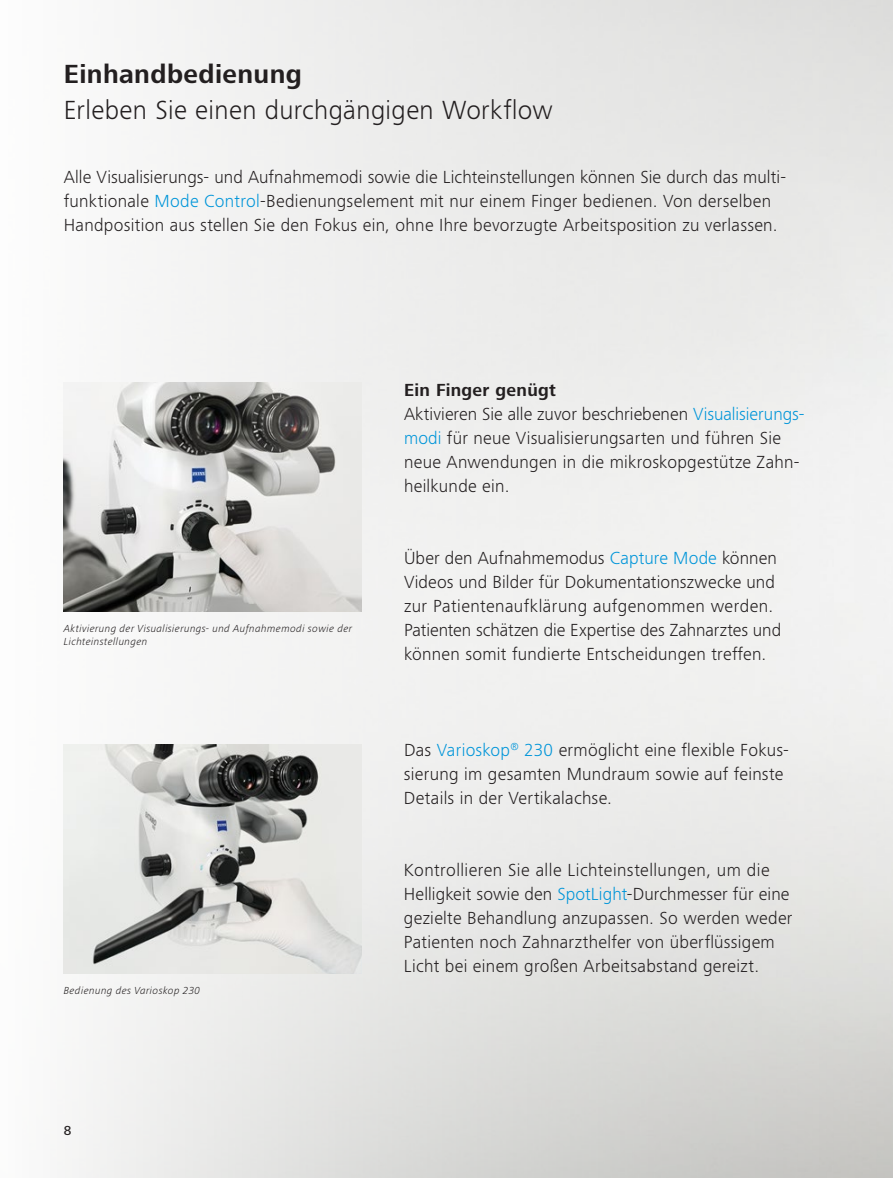
<style>
.page{position:relative;width:893px;height:1178px;background:#fff}
.page>*{position:absolute;margin:0;border:0;box-sizing:border-box;transform-origin:0 0}
.t1{font:300 27px "ZEISS Frutiger Next W1 G";letter-spacing:.015em;color:#231f20}
.t2{font:700 27px "ZEISS Frutiger Next W1 G";letter-spacing:.015em;color:#231f20}
.t3{font:300 18px/24px "ZEISS Frutiger Next W1 G";letter-spacing:.015em;color:#231f20}
.t4{font:500 13.5px "ZEISS Frutiger Next W1 G";color:#231f20}
.t5{font:italic 300 10.5px/13.5px "ZEISS Frutiger Next W1 G";letter-spacing:.04em;color:#231f20}
.s1{color:#0095d9}
.s2{font-weight:700}
</style>
<div class="page">
<img style="left:63px;top:0;width:830px;height:1178px">
<img style="left:64px;top:383px;width:297px;height:228px">
<img style="left:64px;top:745px;width:297px;height:228px">
<h1 class="t2" style="left:64px;top:55px;width:240px">Einhandbedienung</h1>
<h1 class="t1" style="left:64px;top:92px;width:490px">Erleben Sie einen durchgängigen Workflow</h1>
<p class="t3" style="left:64px;top:164px;width:724px">Alle Visualisierungs- und Aufnahmemodi sowie die Lichteinstellungen können Sie durch das multi&shy;funktionale <span class="s1">Mode Control</span>-Bedienungselement mit nur einem Finger bedienen. Von derselben<br>Handposition aus stellen Sie den Fokus ein, ohne Ihre bevorzugte Arbeitsposition zu verlassen.</p>
<p class="t5" style="left:64px;top:621px;width:290px">Aktivierung der Visualisierungs- und Aufnahmemodi sowie der<br>Lichteinstellungen</p>
<p class="t5" style="left:64px;top:983px;width:138px">Bedienung des Varioskop 230</p>
<p class="t3" style="left:404px;top:377px;width:402px"><span class="s2">Ein Finger genügt<br></span>Aktivieren Sie alle zuvor beschriebenen <span class="s1">Visualisierungs&shy;modi</span> für neue Visualisierungsarten und führen Sie neue Anwendungen in die mikroskopgestütze Zahn&shy;heilkunde ein.</p>
<p class="t3" style="left:404px;top:545px;width:379px">Über den Aufnahmemodus <span class="s1">Capture Mode</span> können Videos und Bilder für Dokumentationszwecke und zur Patientenaufklärung aufgenommen werden.<br>Patienten schätzen die Expertise des Zahnarztes und können somit fundierte Entscheidungen treffen.</p>
<p class="t3" style="left:404px;top:737px;width:386px">Das <span class="s1">Varioskop</span><sup>®</sup> <span class="s1">230</span> ermöglicht eine flexible Fokus&shy;sierung im gesamten Mundraum sowie auf feinste<br>Details in der Vertikalachse.</p>
<p class="t3" style="left:404px;top:857px;width:390px">Kontrollieren Sie alle Lichteinstellungen, um die Helligkeit sowie den <span class="s1">SpotLight</span>-Durchmesser für eine gezielte Behandlung anzupassen. So werden weder Patienten noch Zahnarzthelfer von überflüssigem Licht bei einem großen Arbeitsabstand gereizt.</p>
<p class="t4" style="left:64px;top:1121px;width:9px">8</p>
</div>
